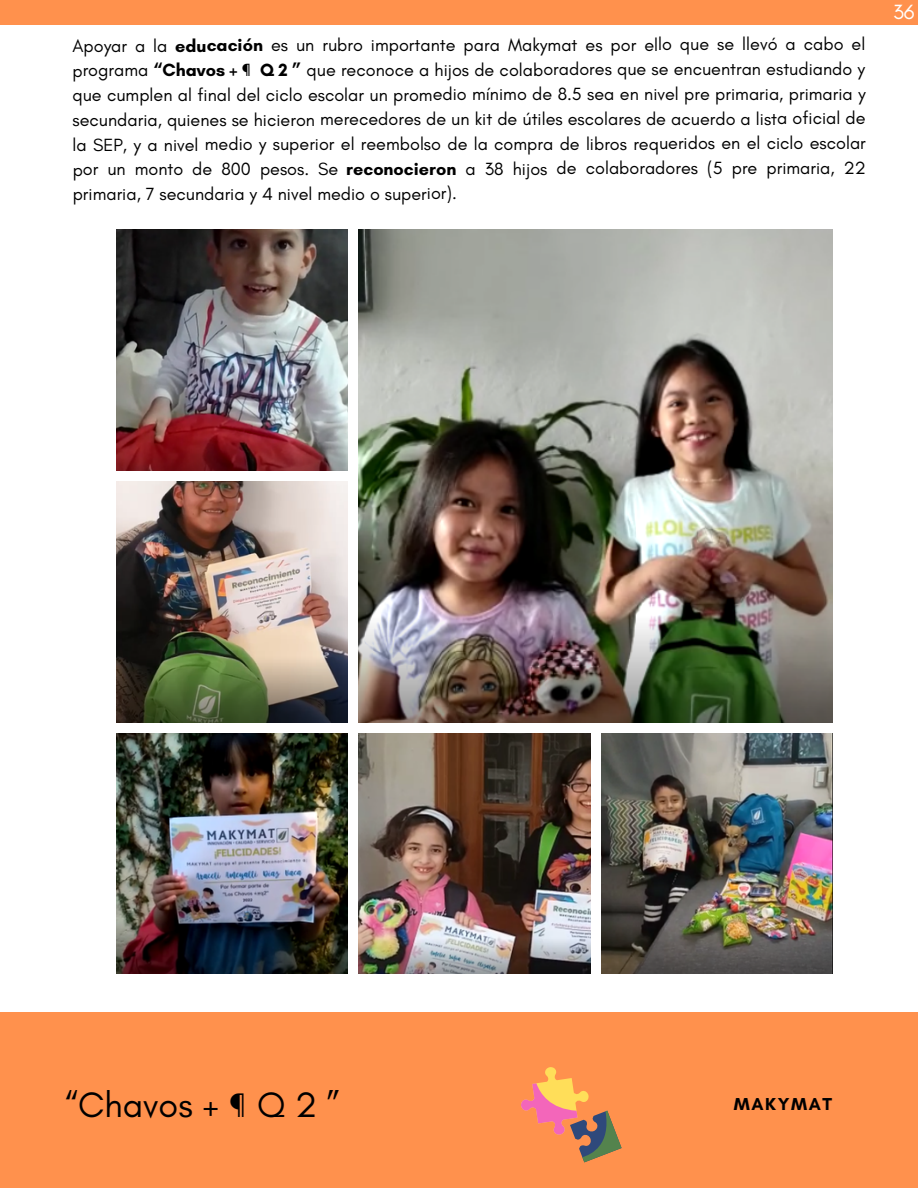
<style>
.page{position:relative;width:918px;height:1188px;background:#fff}
.page>*{position:absolute;margin:0;border:0;box-sizing:border-box;transform-origin:0 0}
.t1{font:36px "Glacial Indifference";color:#000}
.t2{font:21px "Glacial Indifference";color:#fff}
.t3{font:18px/24.9px "Glacial Indifference";color:#000;text-align:justify}
.t4{font:700 17.55px "Glacial Indifference";letter-spacing:.09em;color:#000}
.s1{font-weight:700}
</style>
<div class="page">
<div style="left:0;top:0;width:918px;height:25px;background:#ff914d"></div>
<img style="left:117px;top:230px;width:230px;height:241px">
<img style="left:359px;top:230px;width:473px;height:493px">
<img style="left:117px;top:482px;width:230px;height:241px">
<img style="left:117px;top:734px;width:230px;height:240px">
<img style="left:359px;top:734px;width:231px;height:240px">
<img style="left:602px;top:734px;width:230px;height:240px">
<div style="left:0;top:1013px;width:918px;height:175px;background:#ff914d"></div>
<svg style="left:521px;top:1067px;width:101px;height:95px"></svg>
<p class="t3" style="left:72px;top:32px;width:795px">Apoyar a la <span class="s1">educación</span> es un rubro importante para Makymat es por ello que se llevó a cabo el programa <span class="s1">“Chavos + ¶ Q 2 ”</span> que reconoce a hijos de colaboradores que se encuentran estudiando y que cumplen al final del ciclo escolar un promedio mínimo de 8.5 sea en nivel pre primaria, primaria y secundaria, quienes se hicieron merecedores de un kit de útiles escolares de acuerdo a lista oficial de la SEP, y a nivel medio y superior el reembolso de la compra de libros requeridos en el ciclo escolar por un monto de 800 pesos. Se <span class="s1">reconocieron</span> a 38 hijos de colaboradores (5 pre primaria, 22 primaria, 7 secundaria y 4 nivel medio o superior).</p>
<p class="t2" style="left:893px;top:-1px;width:23px">36</p>
<h1 class="t1" style="left:65px;top:1082px;width:276px">“Chavos + ¶ Q 2 ”</h1>
<p class="t4" style="left:734px;top:1093px;width:100px">MAKYMAT</p>
</div>
